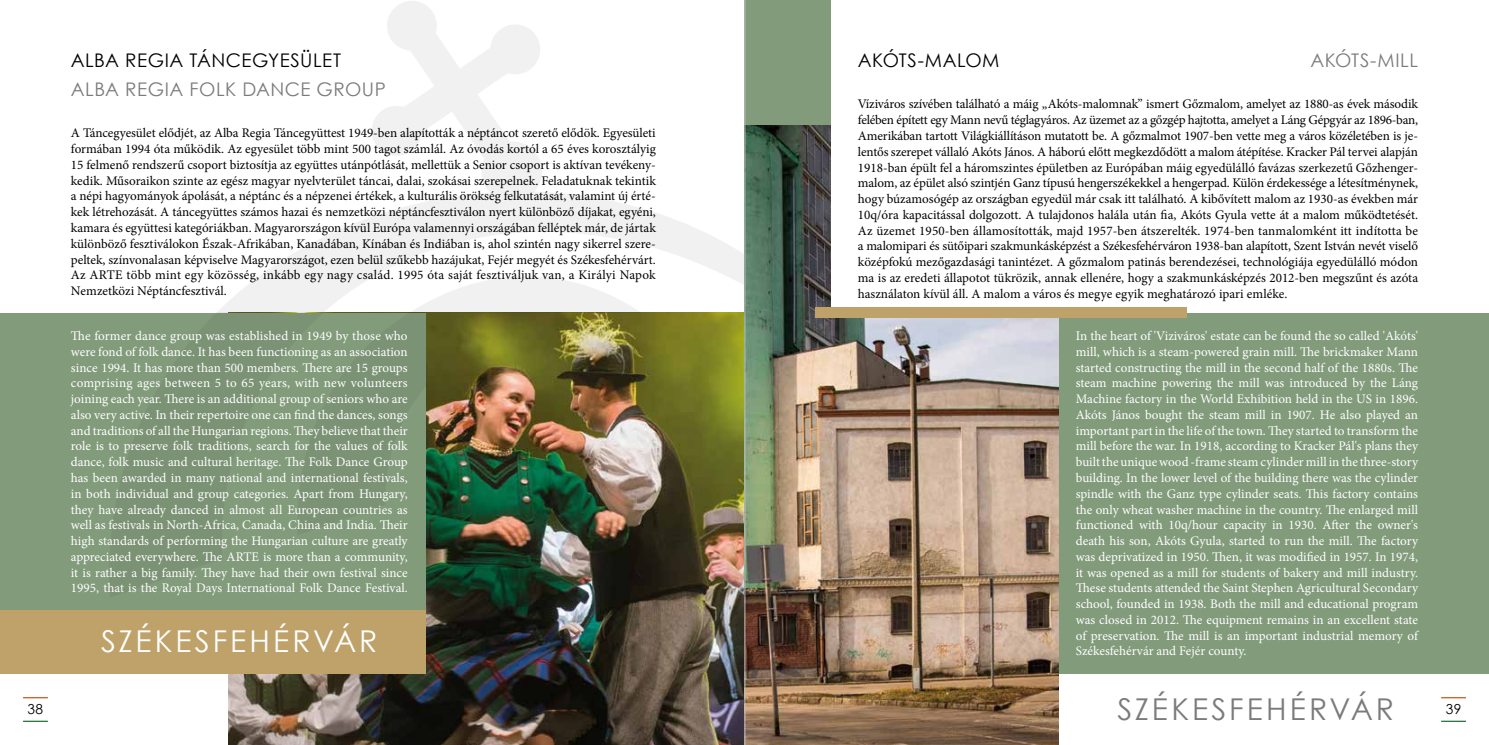
<style>
.page{position:relative;width:1489px;height:745px;background:#fff}
.page>*{position:absolute;margin:0;border:0;box-sizing:border-box;transform-origin:0 0}
.t1{font:30px "Century Gothic";letter-spacing:.1em;color:#7c7b7b}
.t2{font:30px "Century Gothic";letter-spacing:.1em;color:#fff}
.t3{font:18.75px "Century Gothic";letter-spacing:.025em;color:#000}
.t4{font:18.75px "Century Gothic";letter-spacing:.025em;color:#7c7b7b}
.t5{font:13.75px "Century Gothic";color:#000}
.t6{font:13.12px/15.8px "Minion Pro";letter-spacing:.005em;color:#000;text-align:justify}
.t7{font:13.12px/15.8px "Minion Pro";color:#fff;text-align:justify}
</style>
<div class="page">
<img style="left:228px;top:312px;width:516px;height:432px">
<div style="left:0;top:597px;width:425px;height:76px;background:#bfa26a"></div>
<div style="left:1046px;top:312px;width:442px;height:361px;background:#829b7b"></div>
<img style="left:745px;top:124px;width:313px;height:620px">
<div style="left:0;top:312px;width:425px;height:297px;background:#829b7b"></div>
<div style="left:744px;top:0;width:96px;height:124px;background:#829b7b"></div>
<svg style="left:218px;top:1px;width:526px;height:311px"></svg>
<img style="left:276px;top:227px;width:459px;height:370px">
<div style="left:831px;top:0;width:657px;height:312px;background:#fff"></div>
<hr style="left:744px;top:0;width:1px;height:744px;background:#c0c0c0">
<div style="left:815px;top:307px;width:371px;height:11px;background:#bfa26a"></div>
<svg style="left:23px;top:720px;width:25px;height:1px"></svg>
<hr style="left:23px;top:696px;width:25px;height:2px;background:#cc5615">
<svg style="left:1441px;top:720px;width:24px;height:1px"></svg>
<hr style="left:1440px;top:696px;width:25px;height:2px;background:#cc5615">
<h2 class="t3" style="left:71px;top:47px;width:272px">ALBA REGIA TÁNCEGYESÜLET</h2>
<h2 class="t4" style="left:71px;top:76px;width:316px">ALBA REGIA FOLK DANCE GROUP</h2>
<p class="t6" style="left:71px;top:125px;width:586px">A Táncegyesület elődjét, az Alba Regia Táncegyüttest 1949-ben alapították a néptáncot szerető elődök. Egyesületi formában 1994 óta működik. Az egyesület több mint 500 tagot számlál. Az óvodás kortól a 65 éves korosztályig 15 felmenő rendszerű csoport biztosítja az együttes utánpótlását, mellettük a Senior csoport is aktívan tevékeny&shy;kedik. Műsoraikon szinte az egész magyar nyelvterület táncai, dalai, szokásai szerepelnek. Feladatuknak tekintik a népi hagyományok ápolását, a néptánc és a népzenei értékek, a kulturális örökség felkutatását, valamint új érté&shy;kek létrehozását. A táncegyüttes számos hazai és nemzetközi néptáncfesztiválon nyert különböző díjakat, egyéni, kamara és együttesi kategóriákban. Magyarországon kívül Európa valamennyi országában felléptek már, de jártak különböző fesztiválokon Észak-Afrikában, Kanadában, Kínában és Indiában is, ahol szintén nagy sikerrel szere&shy;peltek, színvonalasan képviselve Magyarországot, ezen belül szűkebb hazájukat, Fejér megyét és Székesfehérvárt.<br>Az ARTE több mint egy közösség, inkább egy nagy család. 1995 óta saját fesztiváljuk van, a Királyi Napok Nemzetközi Néptáncfesztivál.</p>
<p class="t7" style="left:71px;top:328px;width:338px">The former dance group was established in 1949 by those who were fond of folk dance. It has been functioning as an association since 1994. It has more than 500 members. There are 15 groups comprising ages between 5 to 65 years, with new volunteers joining each year. There is an additional group of seniors who are also very active. In their repertoire one can find the dances, songs and traditions of all the Hungarian regions. They believe that their role is to preserve folk traditions, search for the values of folk dance, folk music and cultural heritage. The Folk Dance Group has been awarded in many national and international festivals, in both individual and group categories. Apart from Hungary, they have already danced in almost all European countries as well as festivals in North-Africa, Canada, China and India. Their high standards of performing the Hungarian culture are greatly appreciated everywhere. The ARTE is more than a community, it is rather a big family. They have had their own festival since 1995, that is the Royal Days International Folk Dance Festival.</p>
<h1 class="t2" style="left:101px;top:619px;width:278px">SZÉKESFEHÉRVÁR</h1>
<h2 class="t3" style="left:857px;top:47px;width:143px">AKÓTS-MALOM</h2>
<h2 class="t4" style="left:1310px;top:47px;width:109px">AKÓTS-MILL</h2>
<p class="t6" style="left:857px;top:96px;width:561px">Víziváros szívében található a máig „Akóts-malomnak” ismert Gőzmalom, amelyet az 1880-as évek második felében épített egy Mann nevű téglagyáros. Az üzemet az a gőzgép hajtotta, amelyet a Láng Gépgyár az 1896-ban, Amerikában tartott Világkiállításon mutatott be. A gőzmalmot 1907-ben vette meg a város közéletében is je&shy;lentős szerepet vállaló Akóts János. A háború előtt megkezdődött a malom átépítése. Kracker Pál tervei alapján 1918-ban épült fel a háromszintes épületben az Európában máig egyedülálló favázas szerkezetű Gőzhenger&shy;malom, az épület alsó szintjén Ganz típusú hengerszékekkel a hengerpad. Külön érdekessége a létesítménynek, hogy búzamosógép az országban egyedül már csak itt található. A kibővített malom az 1930-as években már 10q/óra kapacitással dolgozott. A tulajdonos halála után fia, Akóts Gyula vette át a malom működtetését.<br>Az üzemet 1950-ben államosították, majd 1957-ben átszerelték. 1974-ben tanmalomként itt indította be a malomipari és sütőipari szakmunkásképzést a Székesfehérváron 1938-ban alapított, Szent István nevét viselő középfokú mezőgazdasági tanintézet. A gőzmalom patinás berendezései, technológiája egyedülálló módon ma is az eredeti állapotot tükrözik, annak ellenére, hogy a szakmunkásképzés 2012-ben megszűnt és azóta használaton kívül áll. A malom a város és megye egyik meghatározó ipari emléke.</p>
<p class="t7" style="left:1075px;top:328px;width:344px">In the heart of 'Viziváros' estate can be found the so called 'Akóts' mill, which is a steam-powered grain mill. The brickmaker Mann started constructing the mill in the second half of the 1880s. The steam machine powering the mill was introduced by the Láng Machine factory in the World Exhibition held in the US in 1896.<br>Akóts János bought the steam mill in 1907. He also played an important part in the life of the town. They started to transform the mill before the war. In 1918, according to Kracker Pál's plans they built the unique wood -frame steam cylinder mill in the three-story building. In the lower level of the building there was the cylinder spindle with the Ganz type cylinder seats. This factory contains the only wheat washer machine in the country. The enlarged mill functioned with 10q/hour capacity in 1930. After the owner's death his son, Akóts Gyula, started to run the mill. The factory was deprivatized in 1950. Then, it was modified in 1957. In 1974, it was opened as a mill for students of bakery and mill industry.<br>These students attended the Saint Stephen Agricultural Secondary school, founded in 1938. Both the mill and educational program was closed in 2012. The equipment remains in an excellent state of preservation. The mill is an important industrial memory of Székesfehérvár and Fejér county.</p>
<h1 class="t1" style="left:1117px;top:688px;width:278px">SZÉKESFEHÉRVÁR</h1>
<p class="t5" style="left:28px;top:699px;width:17px">38</p>
<p class="t5" style="left:1445px;top:699px;width:17px">39</p>
</div>
